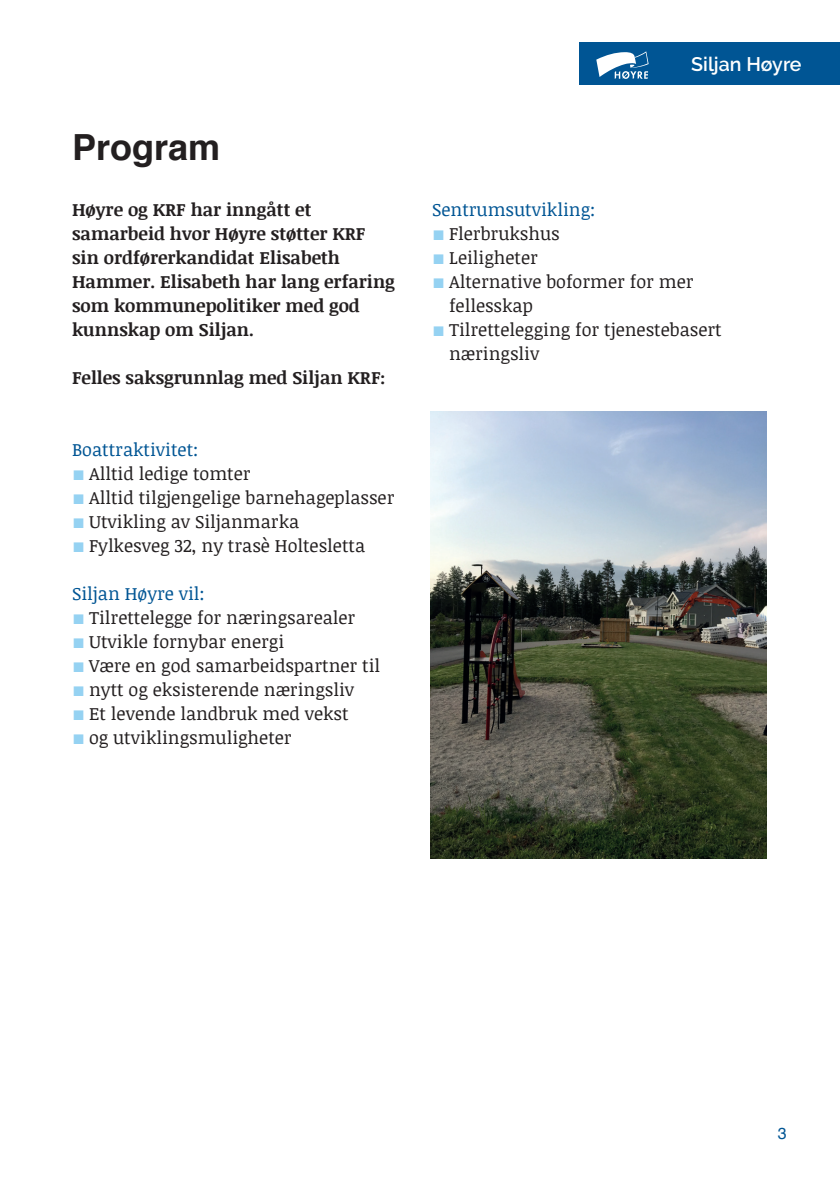
<style>
.page{position:relative;width:840px;height:1191px;background:#fff}
.page>*{position:absolute;margin:0;border:0;box-sizing:border-box;transform-origin:0 0}
.t1{font:700 36px "Helvetica";color:#231f20}
.t2{font:600 19.6px "Raleway";color:#fff}
.t3{font:18px/24px "Noticia Text";color:#231f20}
.t4{font:700 18px/24px "Noticia Text";color:#231f20}
.t5{font:18px "Noticia Text";color:#005594}
.t6{font:16px "Helvetica";color:#005594}
.s1{color:#95d2f2}
</style>
<div class="page">
<div style="left:579px;top:43px;width:260px;height:42px;background:#005594"></div>
<svg style="left:596px;top:51px;width:52px;height:28px"></svg>
<img style="left:430px;top:411px;width:336px;height:447px">
<h1 class="t1" style="left:72px;top:123px;width:150px">Program</h1>
<p class="t4" style="left:72px;top:197px;width:324px">Høyre og KRF har inngått et samarbeid hvor Høyre støtter KRF sin ordførerkandidat Elisabeth<br>Hammer. Elisabeth har lang erfaring som kommunepolitiker med god kunnskap om Siljan.</p>
<p class="t4" style="left:72px;top:365px;width:315px">Felles saksgrunnlag med Siljan KRF:</p>
<p class="t5" style="left:72px;top:437px;width:128px">Boattraktivitet:</p>
<p class="t3" style="left:72px;top:461px;width:180px"><span class="s1">■</span> Alltid ledige tomter</p>
<p class="t3" style="left:72px;top:485px;width:324px"><span class="s1">■</span> Alltid tilgjengelige barnehageplasser</p>
<p class="t3" style="left:72px;top:509px;width:228px"><span class="s1">■</span> Utvikling av Siljanmarka</p>
<p class="t3" style="left:72px;top:533px;width:294px"><span class="s1">■</span> Fylkesveg 32, ny trasè Holtesletta</p>
<p class="t5" style="left:72px;top:581px;width:134px">Siljan Høyre vil:</p>
<p class="t3" style="left:72px;top:605px;width:285px"><span class="s1">■</span> Tilrettelegge for næringsarealer</p>
<p class="t3" style="left:72px;top:629px;width:213px"><span class="s1">■</span> Utvikle fornybar energi</p>
<p class="t3" style="left:72px;top:653px;width:309px"><span class="s1">■</span> Være en god samarbeidspartner til</p>
<p class="t3" style="left:72px;top:677px;width:283px"><span class="s1">■</span> nytt og eksisterende næringsliv</p>
<p class="t3" style="left:72px;top:701px;width:278px"><span class="s1">■</span> Et levende landbruk med vekst</p>
<p class="t3" style="left:72px;top:725px;width:221px"><span class="s1">■</span> og utviklingsmuligheter</p>
<p class="t2" style="left:690px;top:53px;width:112px">Siljan Høyre</p>
<p class="t5" style="left:432px;top:197px;width:165px">Sentrumsutvikling:</p>
<p class="t3" style="left:432px;top:221px;width:129px"><span class="s1">■</span> Flerbrukshus</p>
<p class="t3" style="left:432px;top:245px;width:107px"><span class="s1">■</span> Leiligheter</p>
<p class="t3" style="left:449px;top:269px;width:246px;text-indent:-17px"><span class="s1">■</span> Alternative boformer for mer fellesskap</p>
<p class="t3" style="left:449px;top:317px;width:274px;text-indent:-17px"><span class="s1">■</span> Tilrettelegging for tjenestebasert næringsliv</p>
<p class="t6" style="left:777px;top:1121px;width:10px">3</p>
</div>
